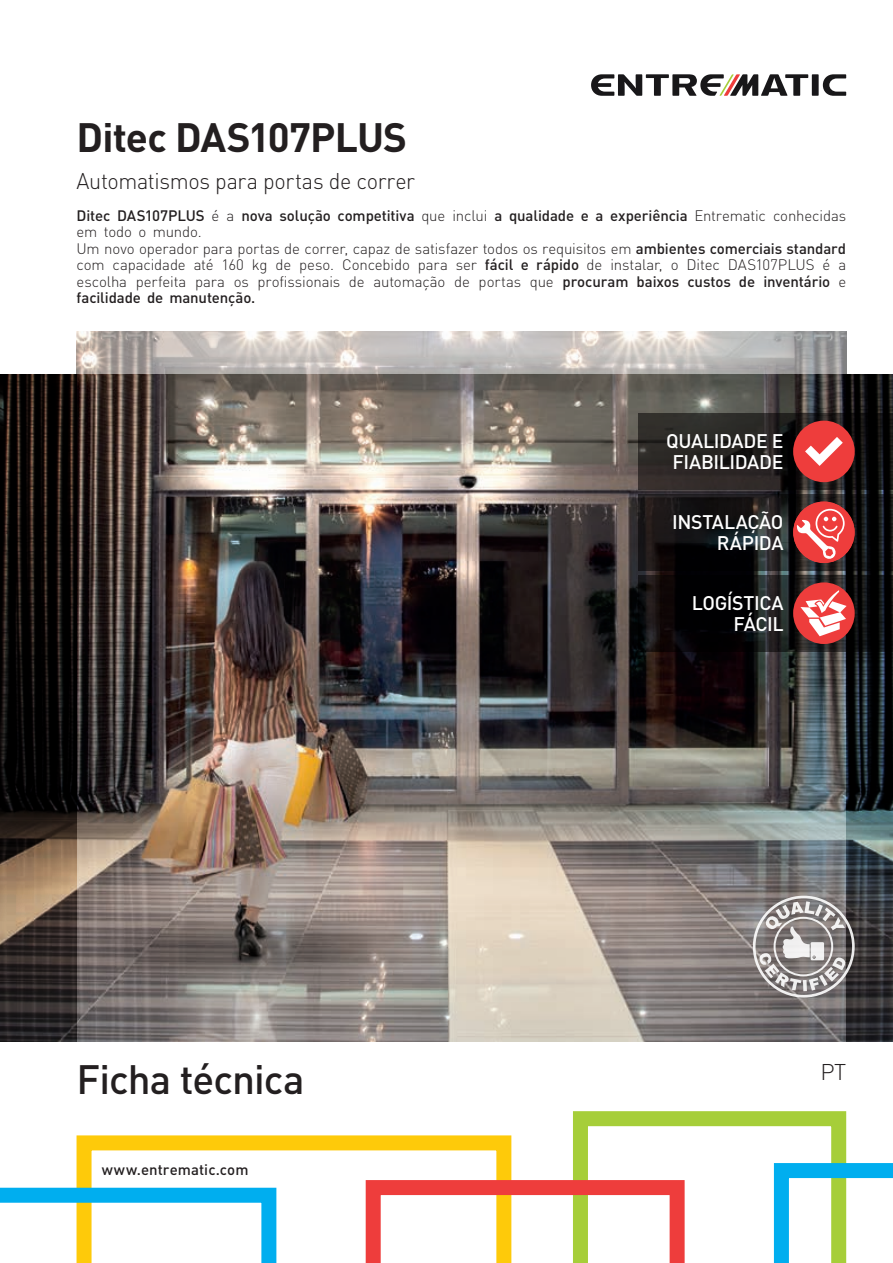
<style>
.page{position:relative;width:893px;height:1263px;background:#fff}
.page>*{position:absolute;margin:0;border:0;box-sizing:border-box;transform-origin:0 0}
.t1{font:700 40.5px "DIN Pro";letter-spacing:-.025em;color:#231f20}
.t2{font:500 40.5px "DIN Pro";letter-spacing:-.025em;color:#231f20}
.Subheading_12_-15{font:300 22.5px "DIN Pro";letter-spacing:-.015em;color:#231f20;scale:.96 1}
.Subheading_12_-15-2{font:300 22.5px "DIN Pro";letter-spacing:-.015em;color:#231f20}
.Icon_13{font:500 19.5px/21px "DIN Pro";letter-spacing:-.02em;color:#fff;text-align:right}
.Cover_Headline_28_-1{font:500 19.5px/21px "DIN Pro";letter-spacing:-.025em;color:#fff;text-align:right}
.Bodytext_9_-15{font:300 15px/16.5px "DIN Pro";letter-spacing:-.01em;color:#231f20;text-align:justify}
.Bodytext_9_-15-2{font:500 15px/16.5px "DIN Pro";letter-spacing:-.01em;color:#231f20}
.Cover_addressWeb_10{font:500 15px "DIN Pro";letter-spacing:.005em;color:#231f20}
.s1{font-weight:300}
.s2{font-weight:500}
</style>
<div class="page">
<svg style="left:77px;top:1135px;width:289px;height:128px"></svg>
<svg style="left:0;top:1188px;width:276px;height:75px"></svg>
<svg style="left:366px;top:1111px;width:527px;height:152px"></svg>
<svg style="left:823px;top:74px;width:23px;height:22px"></svg>
<div style="left:812px;top:74px;width:7px;height:22px;background:#181719"></div>
<svg style="left:591px;top:74px;width:217px;height:22px"></svg>
<img style="left:77px;top:374px;width:769px;height:668px">
<img style="left:77px;top:332px;width:769px;height:42px">
<img style="left:846px;top:374px;width:47px;height:668px">
<img style="left:0;top:374px;width:77px;height:668px">
<svg style="left:638px;top:413px;width:255px;height:77px;background:#211f1d"></svg>
<svg style="left:638px;top:494px;width:255px;height:76px;background:#161617"></svg>
<svg style="left:638px;top:575px;width:255px;height:76px;background:#0e0e0f"></svg>
<svg style="left:753px;top:896px;width:102px;height:101px"></svg>
<div style="left:793px;top:421px;width:62px;height:61px;background:#ee3d3c;border-radius:50%"></div>
<svg style="left:805px;top:437px;width:38px;height:29px"></svg>
<div style="left:793px;top:501px;width:62px;height:62px;background:#ee3d3c;border-radius:50%"></div>
<svg style="left:797px;top:509px;width:48px;height:50px"></svg>
<div style="left:793px;top:582px;width:62px;height:62px;background:#ee3d3c;border-radius:50%"></div>
<svg style="left:800px;top:590px;width:47px;height:46px"></svg>
<p class="t1" style="left:77px;top:110px;width:332px">Ditec DAS107PLUS</p>
<p class="Subheading_12_-15" style="left:77px;top:165px;width:354px">Automatismos para portas de correr</p>
<p class="Bodytext_9_-15-2" style="left:77px;top:207px;width:771px">Ditec DAS107PLUS <span class="s1">é a</span> nova solução competitiva <span class="s1">que inclui</span> a qualidade e a experiência <span class="s1">Entrematic conhecidas em todo o mundo.</span></p>
<p class="Bodytext_9_-15" style="left:77px;top:240px;width:771px">Um novo operador para portas de correr, capaz de satisfazer todos os requisitos em <span class="s2">ambientes comerciais standard </span>com capacidade até 160 kg de peso. Concebido para ser <span class="s2">fácil e rápido</span> de instalar, o Ditec DAS107PLUS é a escolha perfeita para os profissionais de automação de portas que <span class="s2">procuram baixos custos de inventário</span> e <span class="s2">facilidade de manutenção.</span></p>
<p class="Icon_13" style="left:666px;top:430px;width:119px;text-align:center">QUALIDADE E<br>FIABILIDADE</p>
<p class="Icon_13" style="left:672px;top:511px;width:113px">INSTALAÇÃO<br>RÁPIDA</p>
<p class="t2" style="left:77px;top:1052px;width:229px">Ficha técnica</p>
<p class="Cover_addressWeb_10" style="left:102px;top:1160px;width:148px">www.entrematic.com</p>
<p class="Cover_Headline_28_-1" style="left:692px;top:592px;width:93px">LOGÍSTICA<br>FÁCIL</p>
<p class="Subheading_12_-15-2" style="left:820px;top:1057px;width:27px">PT</p>
</div>
